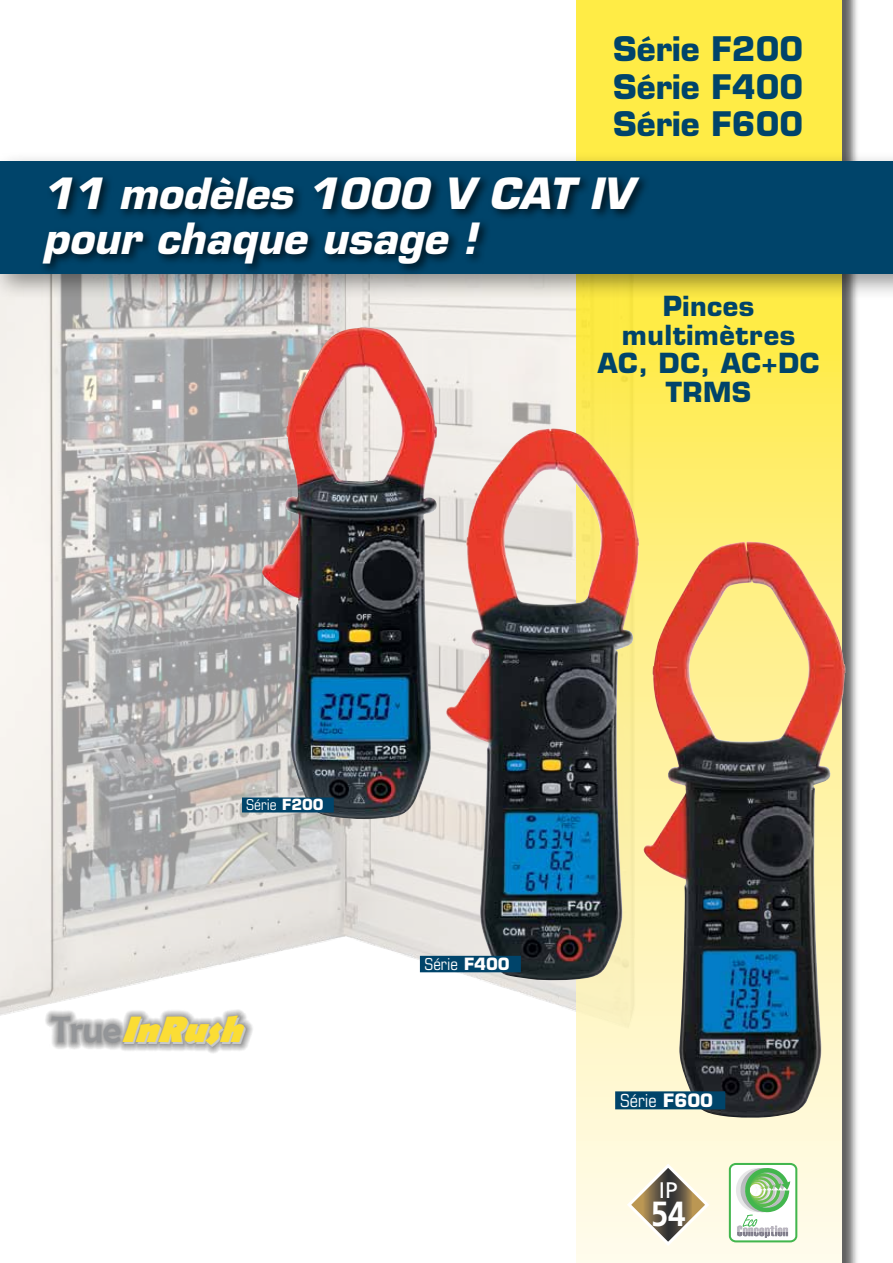
<style>
.page{position:relative;width:893px;height:1263px;background:#fff}
.page>*{position:absolute;margin:0;border:0;box-sizing:border-box;transform-origin:0 0}
.t1{font:italic 700 42px/45px "Eurostile";color:#fff}
.t2{font:italic 700 36.9px "Berlin Sans FB";color:#fbdd35}
.t3{font:700 34.8px "Frutiger";color:#fff;scale:.9 1}
.t4{font:700 33px/37.5px "Eurostile";color:#00446a;text-align:justify}
.t5{font:700 27px/28.5px "Eurostile";letter-spacing:.02em;color:#00446a;text-align:center}
.t6{font:22.5px "Frutiger";color:#fff}
.t7{font:condensed 18px "Eurostile";color:#fff}
.t8{font:condensed 16.5px "Eurostile";color:#fff}
.t9{font:condensed 15px "Eurostile";color:#fff}
.s1{font-weight:700;font-stretch:normal}
.s2{font-weight:400;font-style:normal;color:#939598}
</style>
<div class="page">
<img style="left:0;top:301px;width:576px;height:715px">
<div style="left:579px;top:0;width:281px;height:1263px;background:#000;opacity:.75"></div>
<svg style="left:576px;top:0;width:265px;height:1263px;background:#feef76"></svg>
<div style="left:0;top:150px;width:893px;height:151px;background:#000;opacity:.4"></div>
<div style="left:0;top:162px;width:893px;height:112px;background:#00446a"></div>
<div style="left:40px;top:173px;width:611px;height:103px;background:#000;opacity:.7"></div>
<div style="left:44px;top:1009px;width:209px;height:44px;background:#000;opacity:.8"></div>
<svg style="left:625px;top:1161px;width:86px;height:87px;background:#c6bfab"></svg>
<svg style="left:729px;top:1163px;width:68px;height:79px"></svg>
<img style="left:262px;top:327px;width:175px;height:493px">
<div style="left:242px;top:797px;width:92px;height:15px;background:#00446a"></div>
<img style="left:445px;top:428px;width:194px;height:553px">
<div style="left:420px;top:956px;width:101px;height:16px;background:#00446a"></div>
<img style="left:643px;top:542px;width:202px;height:576px">
<div style="left:615px;top:1091px;width:110px;height:18px;background:#00446a"></div>
<p class="t4" style="left:613px;top:31px;width:192px">Série F200<br>Série F400<br>Série F600</p>
<p class="t1" style="left:43px;top:171px;width:591px">11 modèles 1000 V CAT IV pour chaque usage !</p>
<p class="t5" style="left:598px;top:292px;width:223px">Pinces multimètres<br>AC, DC, AC+DC<br>TRMS</p>
<p class="t9" style="left:246px;top:796px;width:79px">Série <span class="s1">F200</span></p>
<p class="t2" style="left:52px;top:1008px;width:206px"><span class="s2">T r u e</span> InRush</p>
<p class="t8" style="left:424px;top:954px;width:87px">Série <span class="s1">F400</span></p>
<p class="t7" style="left:620px;top:1089px;width:95px">Série <span class="s1">F600</span></p>
<p class="t6" style="left:659px;top:1176px;width:20px">IP</p>
<p class="t3" style="left:651px;top:1193px;width:40px">54</p>
</div>
